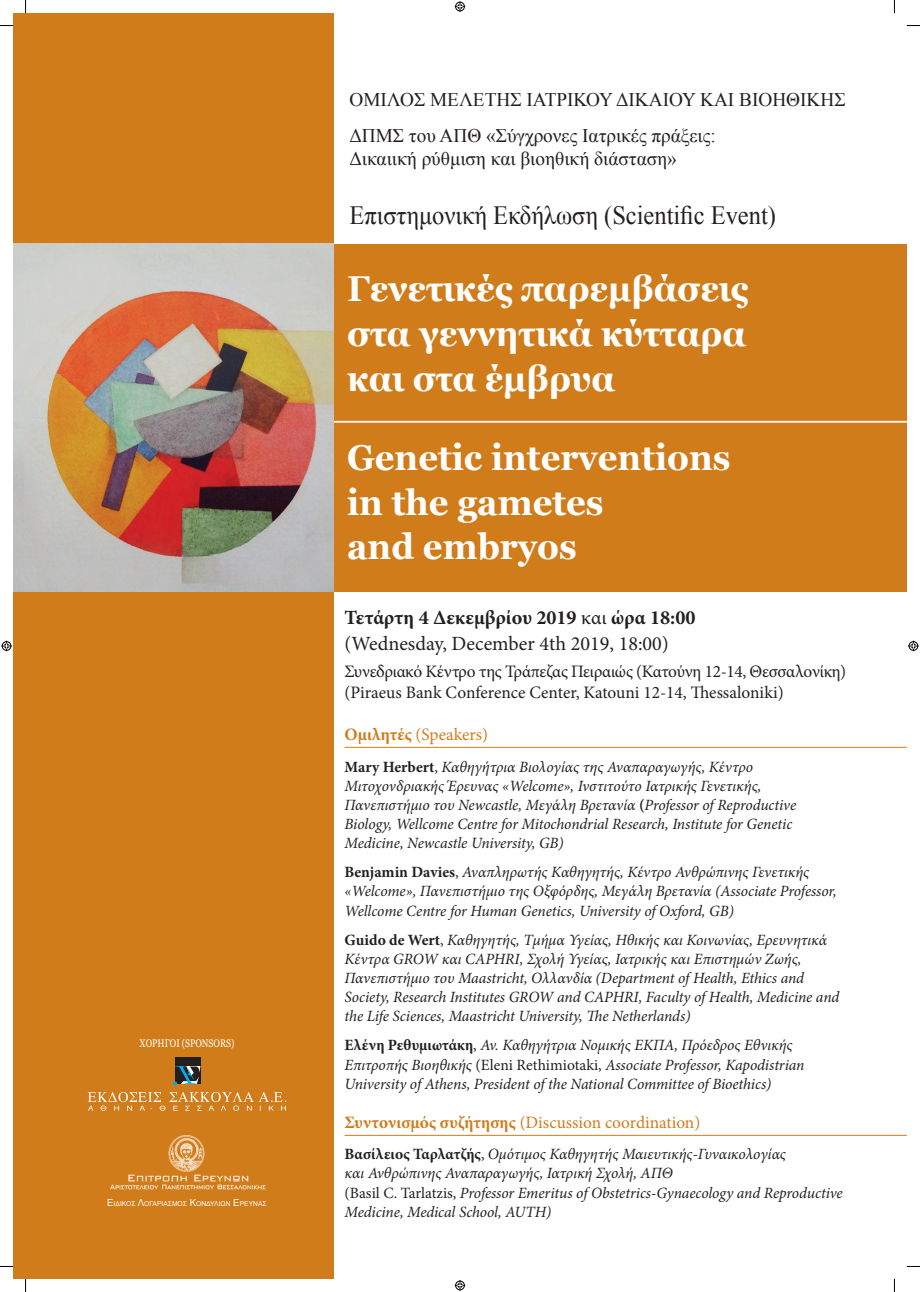
<style>
.page{position:relative;width:920px;height:1292px;background:#fff}
.page>*{position:absolute;margin:0;border:0;box-sizing:border-box;transform-origin:0 0}
.t1{font:700 35.88px/44.6px "Georgia";color:#fff;text-align:justify;scale:.96 1}
.t2{font:26.25px "Times New Roman";color:#231f20;scale:.93 1}
.t3{font:20.12px/26.2px "Minion Pro";color:#231f20}
.t4{font:19.25px/36px "Times New Roman";color:#231f20}
.t5{font:17.5px/21.9px "Minion Pro";letter-spacing:-.01em;color:#231f20}
.t6{font:17.41px "Minion Pro";color:#d17c1a}
.t7{font:italic 15.66px/19.2px "Minion Pro";letter-spacing:-.005em;color:#231f20}
.t8{font:10.94px "Georgia";color:#fff;scale:.8 1}
.t9{font:6.74px "Arial";color:#fff}
.s1{font-size:9.62px}
.s2{font-weight:700}
.s3{font-weight:700;font-style:normal}
.s4{font-style:normal}
</style>
<div class="page">
<div style="left:13px;top:13px;width:320px;height:1265px;background:#d17c1a"></div>
<div style="left:85px;top:244px;width:821px;height:347px;background:#d17c1a"></div>
<div style="left:175px;top:1057px;width:26px;height:26px;background:#231f20"></div>
<svg style="left:173px;top:1066px;width:27px;height:19px"></svg>
<svg style="left:88px;top:1091px;width:198px;height:19px"></svg>
<hr style="left:344px;top:746px;width:562px;height:1px;background:#d17c1a">
<hr style="left:344px;top:1134px;width:562px;height:1px;background:#d17c1a">
<hr style="left:332px;top:421px;width:574px;height:1px;background:#fff">
<img style="left:13px;top:244px;width:320px;height:347px">
<img style="left:110px;top:1135px;width:156px;height:55px">
<svg style="left:0;top:25px;width:13px;height:1px"></svg>
<svg style="left:906px;top:25px;width:13px;height:1px"></svg>
<svg style="left:0;top:1265px;width:13px;height:2px"></svg>
<svg style="left:906px;top:1265px;width:13px;height:2px"></svg>
<svg style="left:25px;top:0;width:1px;height:13px"></svg>
<svg style="left:25px;top:1278px;width:1px;height:13px"></svg>
<svg style="left:893px;top:0;width:1px;height:13px"></svg>
<svg style="left:893px;top:1279px;width:1px;height:12px"></svg>
<svg style="left:454px;top:1px;width:11px;height:11px"></svg>
<svg style="left:454px;top:1280px;width:11px;height:10px"></svg>
<svg style="left:1px;top:640px;width:11px;height:11px"></svg>
<svg style="left:908px;top:640px;width:10px;height:11px"></svg>
<p class="t8" style="left:139px;top:1035px;width:120px">ΧΟΡΗΓΟΙ (SPONSORS)</p>
<p class="t9" style="left:107px;top:1198px;width:161px"><span class="s1">Ε</span>ιδικός <span class="s1">Λ</span>ογαριασμός <span class="s1">Κ</span>ονδυλί ων <span class="s1">Έ</span> ρευνας</p>
<p class="t4" style="left:349px;top:81px;width:497px">ΟΜΙΛΟΣ ΜΕΛΕΤΗΣ ΙΑΤΡΙΚΟΥ ΔΙΚΑΙΟΥ ΚΑΙ ΒΙΟΗΘΙΚΗΣ<br>ΔΠΜΣ του ΑΠΘ «Σύγχρονες Ιατρικές πράξεις:</p>
<p class="t4" style="left:349px;top:140px;width:329px">Δικαιική ρύθμιση και βιοηθική διάσταση»</p>
<h2 class="t2" style="left:349px;top:197px;width:460px">Επιστημονική Εκδήλωση (Scientific Event)</h2>
<h1 class="t1" style="left:347px;top:265px;width:419px">Γενετικές παρεμβάσεις στα γεννητικά κύτταρα και στα έμβρυα</h1>
<h1 class="t1" style="left:347px;top:433px;width:401px;text-align:left">Genetic interventions in the gametes<br>and embryos</h1>
<p class="t3" style="left:344px;top:604px;width:352px"><span class="s2">Τετάρτη 4 Δεκεμβρίου 2019</span> και <span class="s2">ώρα 18:00 </span>(Wednesday, December 4th 2019, 18:00)</p>
<p class="t5" style="left:344px;top:660px;width:503px">Συνεδριακό Κέντρο της Τράπεζας Πειραιώς (Κατούνη 12-14, Θεσσαλονίκη) (Piraeus Bank Conference Center, Katouni 12-14, Thessaloniki)</p>
<p class="t6" style="left:344px;top:722px;width:145px"><span class="s2">Ομιλητές</span> (Speakers)</p>
<p class="t7" style="left:344px;top:756px;width:453px"><span class="s3">Mary Herbert</span><span class="s4">,</span> Καθηγήτρια Βιολογίας της Αναπαραγωγής, Κέντρο Μιτοχονδριακής Έρευνας «Welcome», Ινστιτούτο Ιατρικής Γενετικής, Πανεπιστήμιο του Newcastle, Μεγάλη Βρετανία <span class="s3">(</span>Professor of Reproductive Biology, Wellcome Centre for Mitochondrial Research, Institute for Genetic Medicine, Newcastle University, GB)</p>
<p class="t7" style="left:344px;top:862px;width:493px"><span class="s3">Benjamin Davies</span><span class="s4">,</span> Αναπληρωτής Καθηγητής, Κέντρο Ανθρώπινης Γενετικής «Welcome», Πανεπιστήμιο της Οξφόρδης, Μεγάλη Βρετανία (Associate Professor,<br>Wellcome Centre for Human Genetics, University of Oxford, GB)</p>
<p class="t7" style="left:344px;top:929px;width:496px"><span class="s3">Guido de Wert</span><span class="s4">,</span> Καθηγητής, Τμήμα Υγείας, Ηθικής και Κοινωνίας, Ερευνητικά Κέντρα GROW και CAPHRI, Σχολή Υγείας, Ιατρικής και Επιστημών Ζωής, Πανεπιστήμιο του Maastricht, Ολλανδία (Department of Health, Ethics and Society, Research Institutes GROW and CAPHRI, Faculty of Health, Medicine and the Life Sciences, Maastricht University, The Netherlands)</p>
<p class="t7" style="left:344px;top:1035px;width:461px"><span class="s3">Ελένη Ρεθυμιωτάκη</span><span class="s4">,</span> Αν. Καθηγήτρια Νομικής ΕΚΠΑ, Πρόεδρος Εθνικής<br>Επιτροπής Βιοηθικής <span class="s4">(Eleni Rethimiotaki,</span> Associate Professor, Kapodistrian<br>University of Athens, President of the National Committee of Bioethics)</p>
<p class="t6" style="left:344px;top:1110px;width:357px"><span class="s2">Συντονισμός συζήτησης</span> (Discussion coordination)</p>
<p class="t7" style="left:344px;top:1144px;width:499px"><span class="s3">Βασίλειος Ταρλατζής</span><span class="s4">,</span> Ομότιμος Καθηγητής Μαιευτικής-Γυναικολογίας<br>και Ανθρώπινης Αναπαραγωγής, Ιατρική Σχολή, ΑΠΘ<br><span class="s4">(Basil C. Tarlatzis,</span> Professor Emeritus of Obstetrics-Gynaecology and Reproductive Medicine, Medical School, AUTH)</p>
</div>
